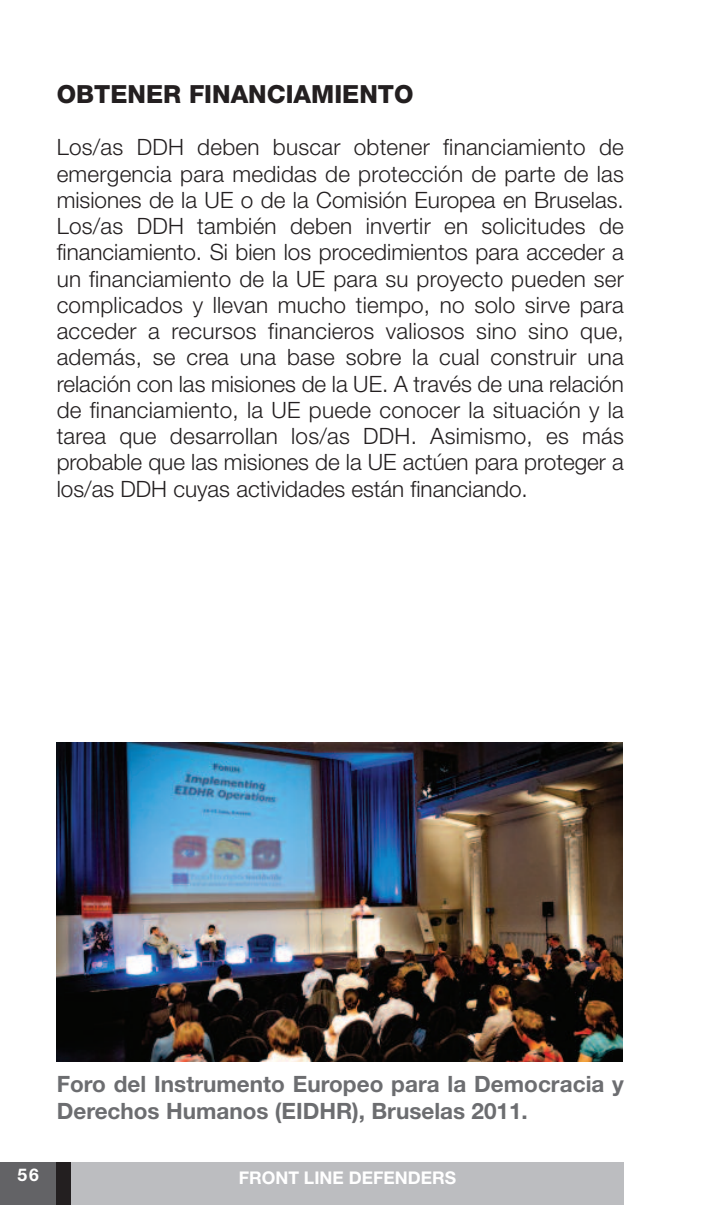
<style>
.page{position:relative;width:709px;height:1205px;background:#fff}
.page>*{position:absolute;margin:0;border:0;box-sizing:border-box;transform-origin:0 0}
.t1{font:800 25px "Helvetica Neue";color:#231f20}
.t2{font:300 22.5px/26.2px "Helvetica Neue";color:#231f20;text-align:justify}
.t3{font:700 22.5px/26.2px "Helvetica Neue";color:#6c6d70}
.t4{font:700 17.5px "Helvetica Neue";color:#fff}
</style>
<div class="page">
<div style="left:57px;top:1162px;width:567px;height:43px;background:#bcbdc0"></div>
<div style="left:0;top:1162px;width:64px;height:43px;background:#636366"></div>
<div style="left:57px;top:1162px;width:14px;height:43px;background:#231f20"></div>
<img style="left:57px;top:743px;width:566px;height:319px">
<p class="t1" style="left:57px;top:85px;width:358px">OBTENER FINANCIAMIENTO</p>
<p class="t2" style="left:57px;top:134px;width:568px">Los/as DDH deben buscar obtener financiamiento de emergencia para medidas de protección de parte de las misiones de la UE o de la Comisión Europea en Bruselas.<br>Los/as DDH también deben invertir en solicitudes de financiamiento. Si bien los procedimientos para acceder a un financiamiento de la UE para su proyecto pueden ser complicados y llevan mucho tiempo, no solo sirve para acceder a recursos financieros valiosos sino sino que, además, se crea una base sobre la cual construir una relación con las misiones de la UE. A través de una relación de financiamiento, la UE puede conocer la situación y la tarea que desarrollan los/as DDH. Asimismo, es más probable que las misiones de la UE actúen para proteger a los/as DDH cuyas actividades están financiando.</p>
<p class="t3" style="left:57px;top:1070px;width:568px">Foro del Instrumento Europeo para la Democracia y<br>Derechos Humanos (EIDHR), Bruselas 2011.</p>
<p class="t4" style="left:18px;top:1164px;width:23px">56</p>
<p class="t4" style="left:239px;top:1167px;width:219px">FRONT LINE DEFENDERS</p>
</div>
